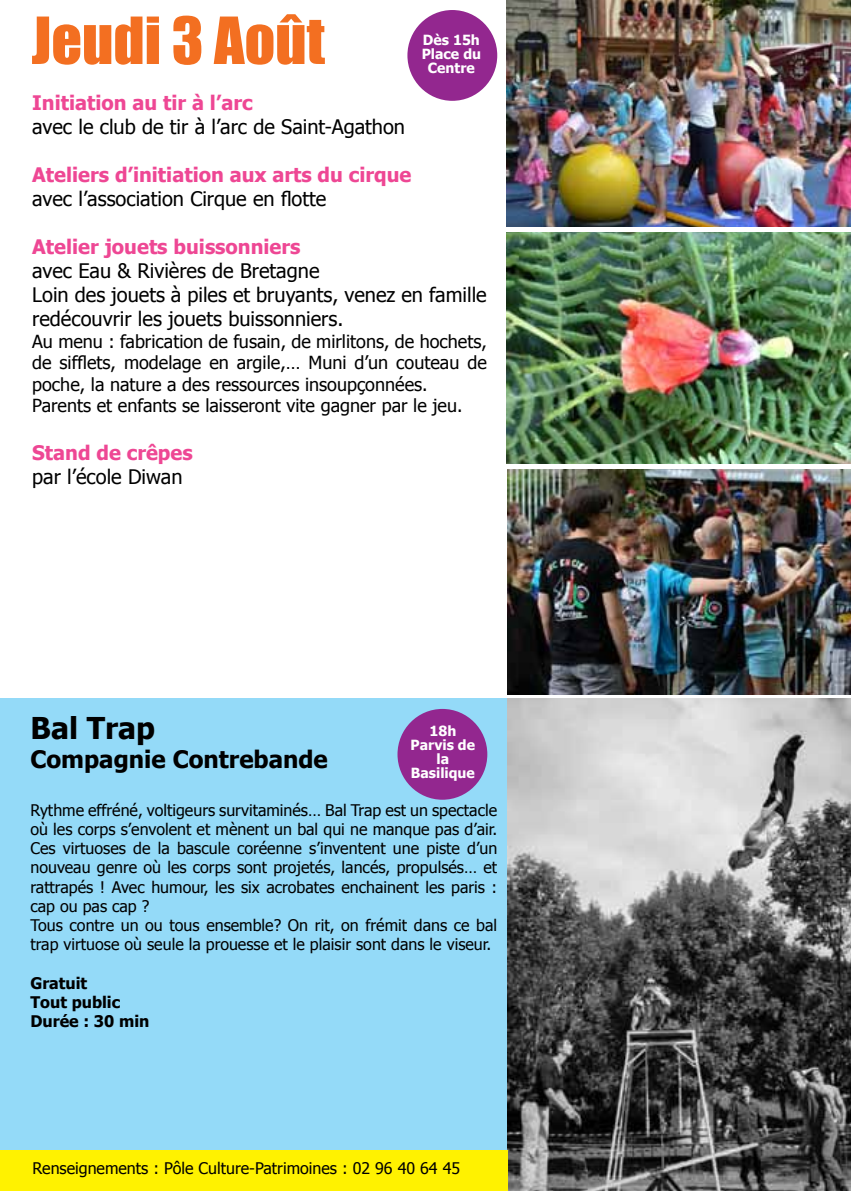
<style>
.page{position:relative;width:851px;height:1191px;background:#fff}
.page>*{position:absolute;margin:0;border:0;box-sizing:border-box;transform-origin:0 0}
.t1{font:60px "Impact";color:#f36f21}
.t2{font:700 30px "Tahoma";color:#000}
.t3{font:700 24px "Tahoma";color:#000}
.t4{font:20px/24px "Tahoma";color:#000}
.t5{font:700 20px "Tahoma";color:#ee4794}
.t6{font:18px/21.6px "Tahoma";color:#000}
.t7{font:16px/19.2px "Tahoma";color:#000}
.t8{font:700 16px/19.2px "Tahoma";color:#000}
.t9{font:700 14px/14px "Tahoma";color:#fff;text-align:center}
</style>
<div class="page">
<div style="left:0;top:698px;width:850px;height:493px;background:#94daf8"></div>
<img style="left:507px;top:698px;width:343px;height:492px">
<div style="left:0;top:1151px;width:507px;height:40px;background:#fff200"></div>
<img style="left:506px;top:0;width:344px;height:227px">
<div style="left:407px;top:10px;width:90px;height:91px;background:#93278f;border-radius:50%"></div>
<div style="left:397px;top:709px;width:90px;height:90px;background:#93278f;border-radius:50%"></div>
<img style="left:507px;top:469px;width:343px;height:225px">
<img style="left:506px;top:233px;width:344px;height:230px">
<h1 class="t1" style="left:32px;top:-6px;width:295px">Jeudi 3 Août</h1>
<p class="t5" style="left:32px;top:88px;width:222px">Initiation au tir à l’arc</p>
<p class="t4" style="left:32px;top:114px;width:374px">avec le club de tir à l’arc de Saint-Agathon</p>
<p class="t5" style="left:32px;top:160px;width:380px">Ateliers d’initiation aux arts du cirque</p>
<p class="t4" style="left:32px;top:186px;width:295px">avec l’association Cirque en flotte</p>
<p class="t5" style="left:32px;top:232px;width:270px">Atelier jouets buissonniers</p>
<p class="t4" style="left:32px;top:258px;width:456px">avec Eau &amp; Rivières de Bretagne<br>Loin des jouets à piles et bruyants, venez en famille redécouvrir les jouets buissonniers.</p>
<p class="t6" style="left:32px;top:329px;width:456px">Au menu : fabrication de fusain, de mirlitons, de hochets, de sifflets, modelage en argile,… Muni d’un couteau de poche, la nature a des ressources insoupçonnées.<br>Parents et enfants se laisseront vite gagner par le jeu.</p>
<p class="t5" style="left:32px;top:439px;width:162px">Stand de crêpes</p>
<p class="t4" style="left:32px;top:464px;width:152px">par l’école Diwan</p>
<p class="t9" style="left:421px;top:32px;width:61px">Dès 15h<br>Place du<br>Centre</p>
<h2 class="t2" style="left:30px;top:707px;width:126px">Bal Trap</h2>
<h3 class="t3" style="left:30px;top:742px;width:299px">Compagnie Contrebande</h3>
<p class="t7" style="left:30px;top:799px;width:468px">Rythme effréné, voltigeurs survitaminés… Bal Trap est un spectacle où les corps s’envolent et mènent un bal qui ne manque pas d’air.<br>Ces virtuoses de la bascule coréenne s’inventent une piste d’un nouveau genre où les corps sont projetés, lancés, propulsés… et rattrapés ! Avec humour, les six acrobates enchainent les paris : cap ou pas cap ?<br>Tous contre un ou tous ensemble? On rit, on frémit dans ce bal trap virtuose où seule la prouesse et le plaisir sont dans le viseur.</p>
<p class="t8" style="left:30px;top:972px;width:120px">Gratuit<br>Tout public<br>Durée : 30 min</p>
<p class="t9" style="left:410px;top:722px;width:66px">18h<br>Parvis de la<br>Basilique</p>
<p class="t7" style="left:33px;top:1157px;width:429px">Renseignements : Pôle Culture-Patrimoines : 02 96 40 64 45</p>
</div>
